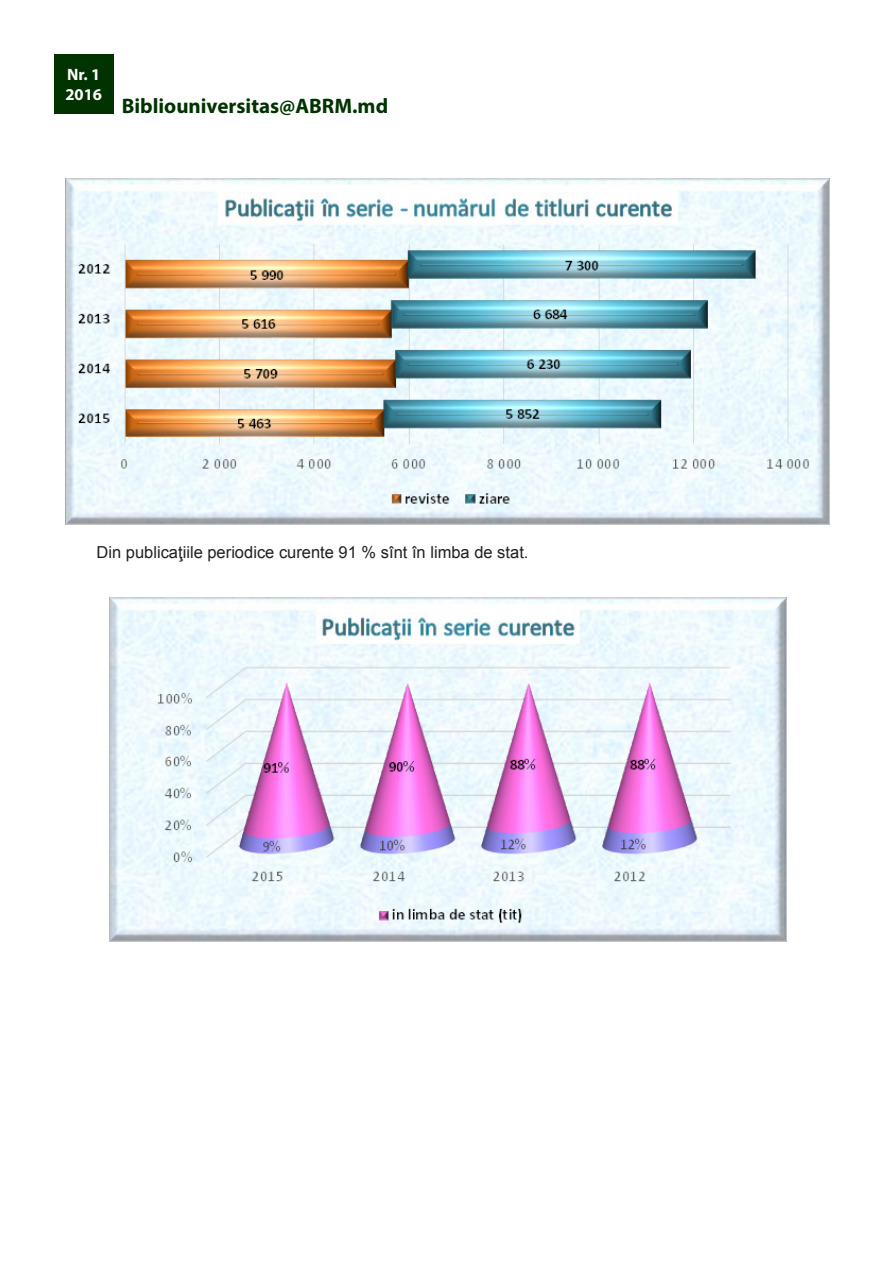
<style>
.page{position:relative;width:893px;height:1263px;background:#fff}
.page>*{position:absolute;margin:0;border:0;box-sizing:border-box;transform-origin:0 0}
.t1{font:700 21px "Myriad Pro";color:#030}
.t2{font:16.5px "Arial";color:#231f20}
.t3{font:700 16.5px "Myriad Pro";color:#fff}
</style>
<div class="page">
<div style="left:54px;top:54px;width:59px;height:59px;background:#030"></div>
<img style="left:65px;top:178px;width:765px;height:347px">
<img style="left:109px;top:597px;width:678px;height:345px">
<p class="t3" style="left:67px;top:64px;width:35px">Nr. 1</p>
<p class="t3" style="left:65px;top:83px;width:38px">2016</p>
<p class="t1" style="left:122px;top:93px;width:268px">Bibliouniversitas@ABRM.md</p>
<p class="t2" style="left:97px;top:541px;width:433px">Din publicaţiile periodice curente 91 % sînt în limba de stat.</p>
</div>
